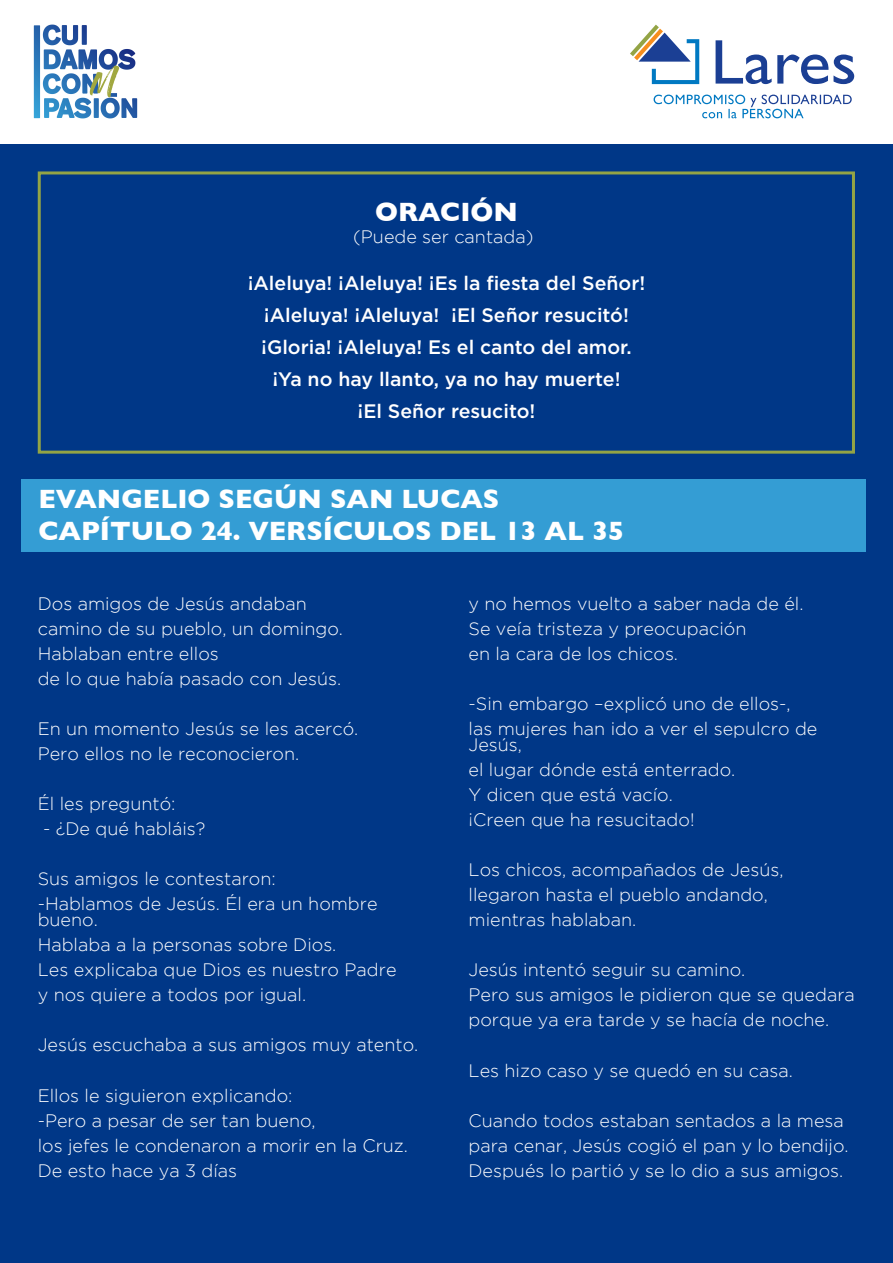
<style>
.page{position:relative;width:893px;height:1263px;background:#fff}
.page>*{position:absolute;margin:0;border:0;box-sizing:border-box;transform-origin:0 0}
.t1{font:700 27px "Gill Sans";color:#fff}
.t2{font:500 19.5px "Gotham";color:#fff}
.t3{font:300 18px/16.5px "Gotham";color:#fff}
</style>
<div class="page">
<div style="left:0;top:145px;width:893px;height:1118px;background:#003787"></div>
<img style="left:33px;top:24px;width:105px;height:95px">
<svg style="left:716px;top:40px;width:138px;height:44px"></svg>
<svg style="left:630px;top:25px;width:69px;height:59px"></svg>
<svg style="left:654px;top:95px;width:198px;height:23px"></svg>
<div style="left:21px;top:479px;width:844px;height:72px;background:#349dd4"></div>
<div style="left:38px;top:171px;width:817px;height:283px;border:3px solid #93a445"></div>
<p class="t1" style="left:375px;top:190px;width:144px">ORACIÓN</p>
<p class="t3" style="left:353px;top:228px;width:182px">(Puede ser cantada)</p>
<p class="t2" style="left:248px;top:271px;width:399px">¡Aleluya! ¡Aleluya! ¡Es la fiesta del Señor!</p>
<p class="t2" style="left:264px;top:303px;width:367px">¡Aleluya! ¡Aleluya! ¡El Señor resucitó!</p>
<p class="t2" style="left:261px;top:335px;width:372px">¡Gloria! ¡Aleluya! Es el canto del amor.</p>
<p class="t2" style="left:272px;top:366px;width:350px">¡Ya no hay llanto, ya no hay muerte!</p>
<p class="t2" style="left:358px;top:398px;width:179px">¡El Señor resucito!</p>
<p class="t1" style="left:38px;top:477px;width:462px">EVANGELIO SEGÚN SAN LUCAS</p>
<p class="t1" style="left:38px;top:509px;width:587px">CAPÍTULO 24. VERSÍCULOS DEL 13 AL 35</p>
<p class="t3" style="left:38px;top:595px;width:270px">Dos amigos de Jesús andaban</p>
<p class="t3" style="left:38px;top:620px;width:307px">camino de su pueblo, un domingo.</p>
<p class="t3" style="left:38px;top:645px;width:183px">Hablaban entre ellos</p>
<p class="t3" style="left:38px;top:670px;width:305px">de lo que había pasado con Jesús.</p>
<p class="t3" style="left:38px;top:720px;width:322px">En un momento Jesús se les acercó.</p>
<p class="t3" style="left:38px;top:745px;width:263px">Pero ellos no le reconocieron.</p>
<p class="t3" style="left:38px;top:795px;width:139px">Él les preguntó:</p>
<p class="t3" style="left:43px;top:820px;width:164px">- ¿De qué habláis?</p>
<p class="t3" style="left:38px;top:870px;width:240px">Sus amigos le contestaron:</p>
<p class="t3" style="left:38px;top:895px;width:341px">-Hablamos de Jesús. Él era un hombre bueno.</p>
<p class="t3" style="left:38px;top:937px;width:300px">Hablaba a la personas sobre Dios.</p>
<p class="t3" style="left:38px;top:962px;width:360px">Les explicaba que Dios es nuestro Padre</p>
<p class="t3" style="left:38px;top:987px;width:270px">y nos quiere a todos por igual.</p>
<p class="t3" style="left:38px;top:1037px;width:382px">Jesús escuchaba a sus amigos muy atento.</p>
<p class="t3" style="left:38px;top:1087px;width:256px">Ellos le siguieron explicando:</p>
<p class="t3" style="left:38px;top:1112px;width:279px">-Pero a pesar de ser tan bueno,</p>
<p class="t3" style="left:38px;top:1137px;width:372px">los jefes le condenaron a morir en la Cruz.</p>
<p class="t3" style="left:38px;top:1162px;width:201px">De esto hace ya 3 días</p>
<p class="t3" style="left:469px;top:595px;width:336px">y no hemos vuelto a saber nada de él.</p>
<p class="t3" style="left:469px;top:620px;width:279px">Se veía tristeza y preocupación</p>
<p class="t3" style="left:469px;top:645px;width:211px">en la cara de los chicos.</p>
<p class="t3" style="left:469px;top:695px;width:324px">-Sin embargo –explicó uno de ellos-,</p>
<p class="t3" style="left:469px;top:720px;width:350px">las mujeres han ido a ver el sepulcro de<br>Jesús,</p>
<p class="t3" style="left:469px;top:761px;width:268px">el lugar dónde está enterrado.</p>
<p class="t3" style="left:469px;top:786px;width:206px">Y dicen que está vacío.</p>
<p class="t3" style="left:469px;top:811px;width:227px">¡Creen que ha resucitado!</p>
<p class="t3" style="left:469px;top:862px;width:316px">Los chicos, acompañados de Jesús,</p>
<p class="t3" style="left:469px;top:887px;width:301px">llegaron hasta el pueblo andando,</p>
<p class="t3" style="left:469px;top:912px;width:169px">mientras hablaban.</p>
<p class="t3" style="left:469px;top:962px;width:278px">Jesús intentó seguir su camino.</p>
<p class="t3" style="left:469px;top:987px;width:388px">Pero sus amigos le pidieron que se quedara</p>
<p class="t3" style="left:469px;top:1012px;width:362px">porque ya era tarde y se hacía de noche.</p>
<p class="t3" style="left:469px;top:1062px;width:326px">Les hizo caso y se quedó en su casa.</p>
<p class="t3" style="left:469px;top:1112px;width:377px">Cuando todos estaban sentados a la mesa</p>
<p class="t3" style="left:469px;top:1137px;width:382px">para cenar, Jesús cogió el pan y lo bendijo.</p>
<p class="t3" style="left:469px;top:1162px;width:376px">Después lo partió y se lo dio a sus amigos.</p>
</div>
